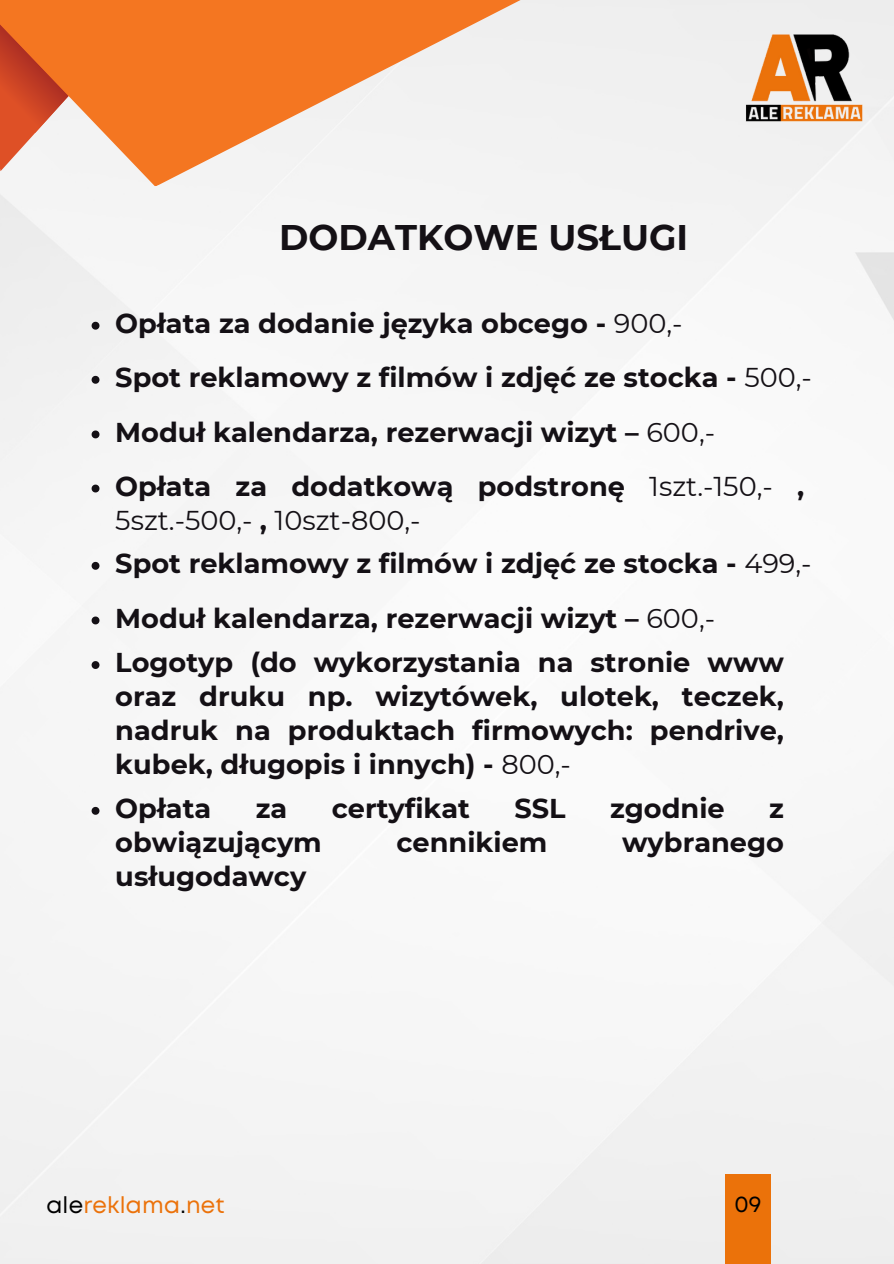
<style>
.page{position:relative;width:894px;height:1264px;background:#fff}
.page>*{position:absolute;margin:0;border:0;box-sizing:border-box;transform-origin:0 0}
.t1{font:700 35.55px "Montserrat";color:#141015}
.t2{font:700 27.15px/33.8px "Montserrat";color:#141015;text-align:justify}
.t3{font:27.15px/33.8px "Montserrat";color:#141015}
.t4{font:22.95px "Mont";letter-spacing:.01em;color:#eb720a}
.t5{font:22.95px "Mont";color:#000}
.s1{font-weight:400}
.s2{font-weight:700}
.s3{color:#000}
</style>
<div class="page">
<div style="left:0;top:216px;width:893px;height:1047px;background:#f6f6f6"></div>
<div style="left:725px;top:1174px;width:45px;height:89px;background:#eb720a"></div>
<svg style="left:0;top:0;width:893px;height:216px;fill:#f3f0f0"></svg>
<svg style="left:92px;top:322px;width:7px;height:7px"></svg>
<svg style="left:92px;top:376px;width:7px;height:8px"></svg>
<svg style="left:92px;top:430px;width:7px;height:8px"></svg>
<svg style="left:92px;top:484px;width:7px;height:8px"></svg>
<svg style="left:92px;top:562px;width:7px;height:7px"></svg>
<svg style="left:92px;top:616px;width:7px;height:8px"></svg>
<svg style="left:92px;top:661px;width:7px;height:8px"></svg>
<svg style="left:92px;top:807px;width:7px;height:7px"></svg>
<p class="t1" style="left:279px;top:216px;width:410px">DODATKOWE USŁUGI</p>
<p class="t2" style="left:115px;top:306px;width:568px">Opłata za dodanie języka obcego - <span class="s1">900,-</span></p>
<p class="t2" style="left:115px;top:360px;width:698px">Spot reklamowy z filmów i zdjęć ze stocka - <span class="s1">500,-</span></p>
<p class="t2" style="left:115px;top:415px;width:601px">Moduł kalendarza, rezerwacji wizyt – <span class="s1">600,-</span></p>
<p class="t3" style="left:115px;top:469px;width:690px"><span class="s2">Opłata za dodatkową podstronę</span> 1szt.-150,- <span class="s2">,<br></span>5szt.-500,- <span class="s2">,</span> 10szt-800,-</p>
<p class="t2" style="left:115px;top:546px;width:697px">Spot reklamowy z filmów i zdjęć ze stocka - <span class="s1">499,-</span></p>
<p class="t2" style="left:115px;top:601px;width:601px">Moduł kalendarza, rezerwacji wizyt – <span class="s1">600,-</span></p>
<p class="t2" style="left:115px;top:645px;width:670px">Logotyp (do wykorzystania na stronie www oraz druku np. wizytówek, ulotek, teczek, nadruk na produktach firmowych: pendrive, kubek, długopis i innych) - <span class="s1">800,-</span></p>
<p class="t2" style="left:115px;top:791px;width:97px">Opłata</p>
<p class="t2" style="left:256px;top:791px;width:33px">za</p>
<p class="t2" style="left:332px;top:791px;width:140px">certyfikat</p>
<p class="t2" style="left:514px;top:791px;width:53px">SSL</p>
<p class="t2" style="left:610px;top:791px;width:116px">zgodnie</p>
<p class="t2" style="left:769px;top:791px;width:16px">z</p>
<p class="t2" style="left:115px;top:825px;width:208px">obwiązującym</p>
<p class="t2" style="left:396px;top:825px;width:152px">cennikiem</p>
<p class="t2" style="left:622px;top:825px;width:163px">wybranego</p>
<p class="t2" style="left:115px;top:859px;width:192px">usługodawcy</p>
<p class="t4" style="left:46px;top:1196px;width:180px"><span class="s3">ale</span>reklama<span class="s3">.</span>net</p>
<h1 class="t5" style="left:734px;top:1195px;width:29px">09</h1>
</div>
